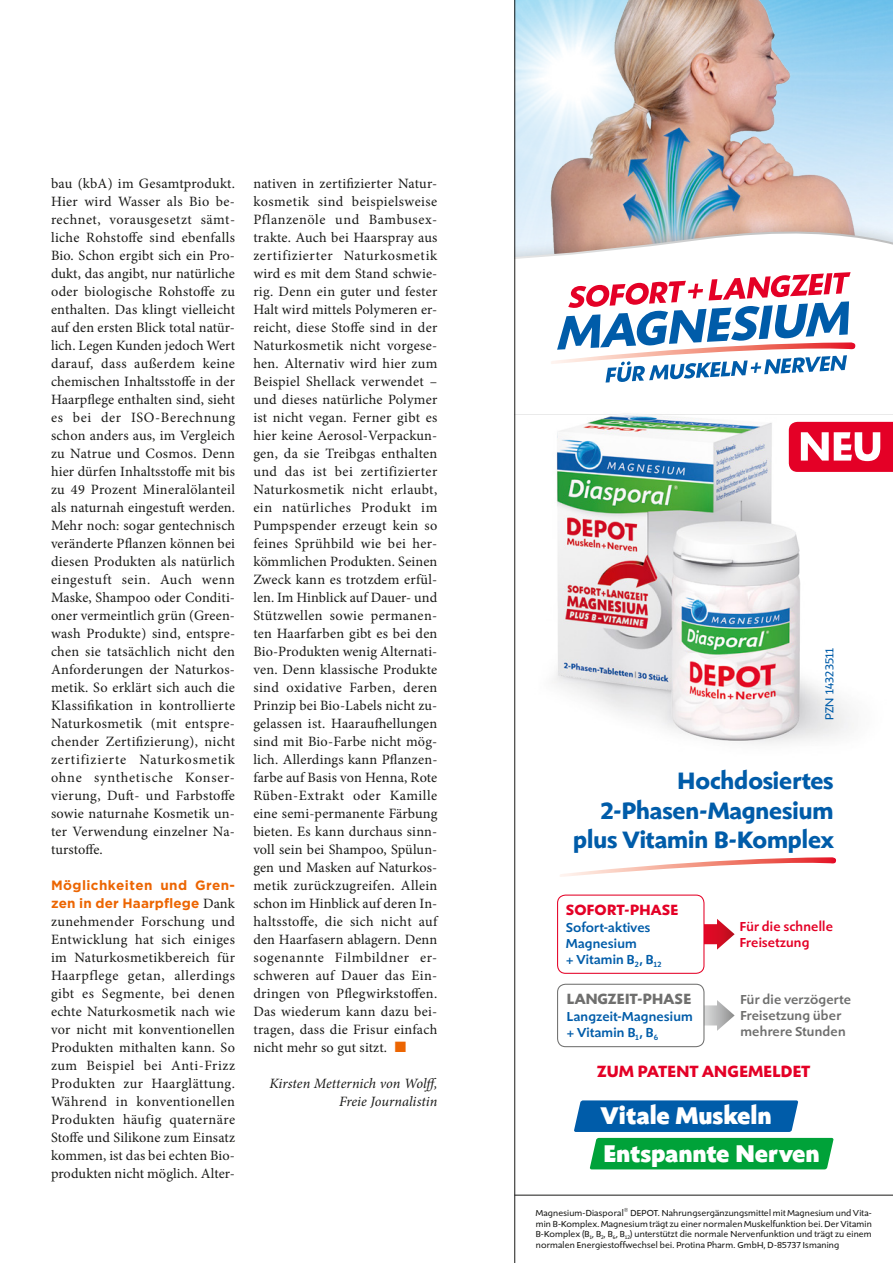
<style>
.page{position:relative;width:893px;height:1263px;background:#fff}
.page>*{position:absolute;margin:0;border:0;box-sizing:border-box;transform-origin:0 0}
.t1{font:800 25.05px/37.5px "Shinn";letter-spacing:.005em;color:#fff}
.t2{font:700 24.6px/29.5px "Shinn";letter-spacing:.005em;color:#005ca9;text-align:right}
.t3{font:700 16.8px "Shinn";letter-spacing:.02em;color:#e40026}
.t4{font:700 15.3px "Shinn";letter-spacing:.035em;color:#6f6f6e}
.t5{font:700 15.3px "Shinn";letter-spacing:.025em;color:#e40026}
.t6{font:14.25px/18px "Minion Pro";letter-spacing:.01em;color:#1a1a18;text-align:justify}
.t7{font:italic 14.25px/18px "Minion Pro";color:#1a1a18;text-align:right}
.t8{font:500 13.5px/16.2px "Shinn";letter-spacing:.02em;color:#005ca9}
.t9{font:500 13.5px/16.2px "Shinn";letter-spacing:.015em;color:#6f6f6e}
.t10{font:700 13.5px/18px "Gotham";letter-spacing:.03em;color:#ec6502}
.t11{font:500 13.5px/16.2px "Shinn";letter-spacing:.015em;color:#e40026}
.t12{font:12px "Shinn";letter-spacing:.02em;color:#005ca9}
.t13{font:9px/10.8px "Shinn";letter-spacing:.02em;color:#1a1a18;text-align:justify}
.s1{font-family:"Minion Pro";font-weight:400;font-size:14.25px;color:#1a1a18}
.s2{color:#ec6502}
</style>
<div class="page">
<img style="left:515px;top:0;width:378px;height:215px">
<hr style="left:514px;top:1195px;width:379px;height:1px;background:#1a1a18">
<svg style="left:515px;top:215px;width:378px;height:46px"></svg>
<img style="left:515px;top:327px;width:378px;height:519px">
<div style="left:574px;top:1100px;width:224px;height:32px;background:#005ca9"></div>
<div style="left:590px;top:1138px;width:243px;height:31px;background:#00a239"></div>
<svg style="left:551px;top:272px;width:304px;height:111px"></svg>
<svg style="left:560px;top:857px;width:276px;height:20px"></svg>
<svg style="left:789px;top:422px;width:104px;height:50px"></svg>
<svg style="left:704px;top:919px;width:31px;height:30px"></svg>
<div style="left:557px;top:894px;width:147px;height:80px;border:1px solid #e40026;border-radius:8px"></div>
<svg style="left:704px;top:1000px;width:31px;height:31px"></svg>
<div style="left:557px;top:984px;width:147px;height:63px;border:1px solid #6f6f6e;border-radius:8px"></div>
<hr style="left:514px;top:0;width:1px;height:1263px;background:#1a1a18">
<p class="t6" style="left:51px;top:175px;width:186px">bau (kbA) im Gesamtprodukt.<br>Hier wird Wasser als Bio be&shy;rechnet, vorausgesetzt sämt&shy;liche Rohstoffe sind ebenfalls Bio. Schon ergibt sich ein Pro&shy;dukt, das angibt, nur natürliche oder biologische Rohstoffe zu enthalten. Das klingt vielleicht auf den ersten Blick total natür&shy;lich. Legen Kunden jedoch Wert darauf, dass außerdem keine chemischen Inhaltsstoffe in der Haarpflege enthalten sind, sieht es bei der ISO-Berechnung schon anders aus, im Vergleich zu Natrue und Cosmos. Denn hier dürfen Inhaltsstoffe mit bis zu 49 Prozent Mineralölanteil als naturnah eingestuft werden.<br>Mehr noch: sogar gentechnisch veränderte Pflanzen können bei diesen Produkten als natürlich eingestuft sein. Auch wenn Maske, Shampoo oder Conditi&shy;oner vermeintlich grün (Green&shy;wash Produkte) sind, entspre&shy;chen sie tatsächlich nicht den Anforderungen der Naturkos&shy;metik. So erklärt sich auch die Klassifikation in kontrollierte Naturkosmetik (mit entspre&shy;chender Zertifizierung), nicht zertifizierte Naturkosmetik ohne synthetische Konser&shy;vierung, Duft- und Farbstoffe sowie naturnahe Kosmetik un&shy;ter Verwendung einzelner Na&shy;turstoffe.</p>
<p class="t10" style="left:51px;top:876px;width:186px">Möglichkeiten und Gren&shy;zen in der Haarpflege <span class="s1">Dank</span></p>
<p class="t6" style="left:51px;top:913px;width:186px">zunehmender Forschung und Entwicklung hat sich einiges im Naturkosmetikbereich für Haarpflege getan, allerdings gibt es Segmente, bei denen echte Naturkosmetik nach wie vor nicht mit konventionellen Produkten mithalten kann. So zum Beispiel bei Anti-Frizz Produkten zur Haarglättung.<br>Während in konventionellen Produkten häufig quaternäre Stoffe und Silikone zum Einsatz kommen, ist das bei echten Bio&shy;produkten nicht möglich. Alter-</p>
<p class="t6" style="left:253px;top:175px;width:186px">nativen in zertifizierter Natur&shy;kosmetik sind beispielsweise Pflanzenöle und Bambusex&shy;trakte. Auch bei Haarspray aus zertifizierter Naturkosmetik wird es mit dem Stand schwie&shy;rig. Denn ein guter und fester Halt wird mittels Polymeren er&shy;reicht, diese Stoffe sind in der Naturkosmetik nicht vorgese&shy;hen. Alternativ wird hier zum Beispiel Shellack verwendet – und dieses natürliche Polymer ist nicht vegan. Ferner gibt es hier keine Aerosol-Verpackun&shy;gen, da sie Treibgas enthalten und das ist bei zertifizierter Naturkosmetik nicht erlaubt, ein natürliches Produkt im Pumpspender erzeugt kein so feines Sprühbild wie bei her&shy;kömmlichen Produkten. Seinen Zweck kann es trotzdem erfül&shy;len. Im Hinblick auf Dauer- und Stützwellen sowie permanen&shy;ten Haarfarben gibt es bei den Bio-Produkten wenig Alternati&shy;ven. Denn klassische Produkte sind oxidative Farben, deren Prinzip bei Bio-Labels nicht zu&shy;gelassen ist. Haaraufhellungen sind mit Bio-Farbe nicht mög&shy;lich. Allerdings kann Pflanzen&shy;farbe auf Basis von Henna, Rote Rüben-Extrakt oder Kamille eine semi-permanente Färbung bieten. Es kann durchaus sinn&shy;voll sein bei Shampoo, Spülun&shy;gen und Masken auf Naturkos&shy;metik zurückzugreifen. Allein schon im Hinblick auf deren In&shy;haltsstoffe, die sich nicht auf den Haarfasern ablagern. Denn sogenannte Filmbildner er&shy;schweren auf Dauer das Ein&shy;dringen von Pflegwirkstoffen.<br>Das wiederum kann dazu bei&shy;tragen, dass die Frisur einfach nicht mehr so gut sitzt. <span class="s2">■</span></p>
<p class="t7" style="left:270px;top:1075px;width:170px">Kirsten Metternich von Wolff,<br>Freie Journalistin</p>
<p class="t12" style="left:822px;top:720px;width:74px;rotate:-90deg">PZN 14323511</p>
<h2 class="t2" style="left:573px;top:766px;width:262px">Hochdosiertes<br>2-Phasen-Magnesium plus Vitamin B-Komplex</h2>
<p class="t5" style="left:566px;top:900px;width:113px">SOFORT-PHASE</p>
<p class="t8" style="left:566px;top:919px;width:97px">Sofort-aktives<br>Magnesium<br>+ Vitamin B<sub>2</sub>, B<sub>12</sub></p>
<p class="t4" style="left:567px;top:989px;width:126px">LANGZEIT-PHASE</p>
<p class="t8" style="left:567px;top:1008px;width:127px">Langzeit-Magnesium + Vitamin B<sub>1</sub>, B<sub>6</sub></p>
<p class="t11" style="left:740px;top:918px;width:95px">Für die schnelle<br>Freisetzung</p>
<p class="t9" style="left:740px;top:991px;width:112px">Für die verzögerte<br>Freisetzung über mehrere Stunden</p>
<p class="t3" style="left:597px;top:1061px;width:214px">ZUM PATENT ANGEMELDET</p>
<h1 class="t1" style="left:601px;top:1097px;width:220px">Vitale Muskeln<br>Entspannte Nerven</h1>
<p class="t13" style="left:536px;top:1207px;width:337px">Magnesium-Diasporal<sup>®</sup> DEPOT. Nahrungsergänzungsmittel mit Magnesium und Vita&shy;min B-Komplex. Magnesium trägt zu einer normalen Muskelfunktion bei. Der Vitamin B-Komplex (B<sub>1</sub>, B<sub>2</sub>, B<sub>6</sub>, B<sub>12</sub>) unterstützt die normale Nervenfunktion und trägt zu einem normalen Energiestoffwechsel bei. Protina Pharm. GmbH, D-85737 Ismaning</p>
</div>
